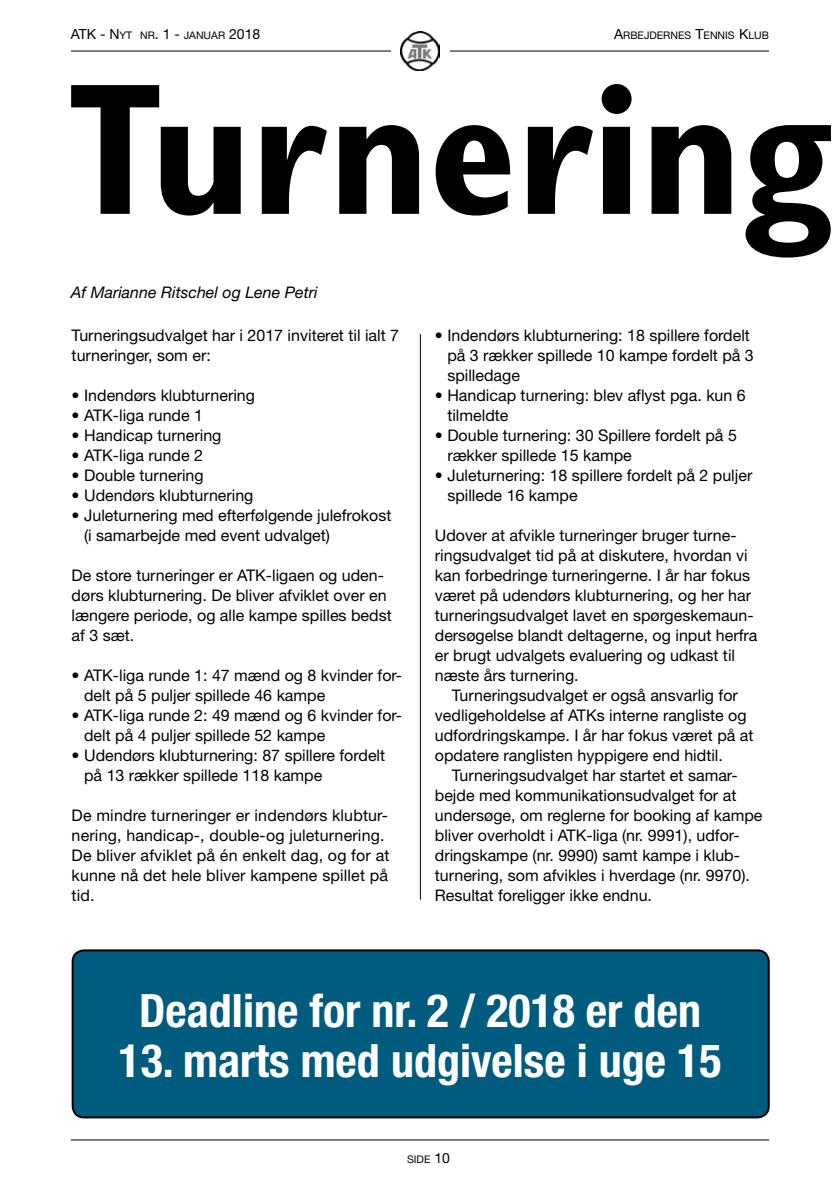
<style>
.page{position:relative;width:840px;height:1191px;background:#fff}
.page>*{position:absolute;margin:0;border:0;box-sizing:border-box;transform-origin:0 0}
.t1{font:700 condensed 188.4px "Gill Sans";color:#000}
.t2{font:700 condensed 46px "Helvetica Neue";color:#fff}
.t3{font:16px/20px "Helvetica Neue";color:#000}
.t4{font:italic 16px "Helvetica Neue";color:#000}
.t5{font:14px "Helvetica Neue";color:#000}
.t6{font:10.4px "Helvetica Neue";color:#000}
.s1{font-size:10.4px}
.s2{font-size:14px}
</style>
<div class="page">
<hr style="left:71px;top:51px;width:697px;height:1px;background:#000">
<div style="left:391px;top:22px;width:58px;height:58px;background:#fff"></div>
<img style="left:400px;top:31px;width:39px;height:40px">
<hr style="left:71px;top:1139px;width:697px;height:1px;background:#000">
<div style="left:73px;top:950px;width:695px;height:167px;background:#005c7e;border-radius:11px"></div>
<div style="left:72px;top:949px;width:697px;height:169px;border:2px solid #000;border-radius:11px"></div>
<hr style="left:420px;top:334px;width:1px;height:565px;background:#000">
<p class="t5" style="left:71px;top:26px;width:191px">ATK - N<span class="s1">YT NR</span>. 1 - <span class="s1">JAN UAR</span> 2018</p>
<p class="t6" style="left:613px;top:29px;width:156px"><span class="s2">A</span>RBEJDERNES <span class="s2">T</span>ENNIS <span class="s2">K</span>LUB</p>
<h1 class="t1" style="left:68px;top:38px;width:764px">Turnering</h1>
<p class="t4" style="left:71px;top:282px;width:248px">Af Marianne Ritschel og Lene Petri</p>
<p class="t3" style="left:72px;top:325px;width:329px">Turneringsudvalget har i 2017 inviteret til ialt 7 turneringer, som er:</p>
<p class="t3" style="left:72px;top:385px;width:185px">• Indendørs klubturnering</p>
<p class="t3" style="left:72px;top:405px;width:133px">• ATK-liga runde 1</p>
<p class="t3" style="left:72px;top:425px;width:151px">• Handicap turnering</p>
<p class="t3" style="left:72px;top:445px;width:133px">• ATK-liga runde 2</p>
<p class="t3" style="left:72px;top:465px;width:133px">• Double turnering</p>
<p class="t3" style="left:72px;top:485px;width:183px">• Udendørs klubturnering</p>
<p class="t3" style="left:84px;top:505px;width:309px;text-indent:-12px">• Juleturnering med efterfølgende julefrokost (i samarbejde med event udvalget)</p>
<p class="t3" style="left:72px;top:565px;width:321px">De store turneringer er ATK-ligaen og uden&shy;dørs klubturnering. De bliver afviklet over en længere periode, og alle kampe spilles bedst af 3 sæt.</p>
<p class="t3" style="left:84px;top:665px;width:319px;text-indent:-12px">• ATK-liga runde 1: 47 mænd og 8 kvinder for&shy;delt på 5 puljer spillede 46 kampe</p>
<p class="t3" style="left:84px;top:705px;width:319px;text-indent:-12px">• ATK-liga runde 2: 49 mænd og 6 kvinder for&shy;delt på 4 puljer spillede 52 kampe</p>
<p class="t3" style="left:84px;top:745px;width:302px;text-indent:-12px">• Udendørs klubturnering: 87 spillere fordelt på 13 rækker spillede 118 kampe</p>
<p class="t3" style="left:72px;top:805px;width:319px">De mindre turneringer er indendørs klubtur&shy;nering, handicap-, double-og juleturnering.<br>De bliver afviklet på én enkelt dag, og for at kunne nå det hele bliver kampene spillet på tid.</p>
<p class="t3" style="left:447px;top:325px;width:308px;text-indent:-12px">• Indendørs klubturnering: 18 spillere fordelt på 3 rækker spillede 10 kampe fordelt på 3 spilledage</p>
<p class="t3" style="left:447px;top:385px;width:300px;text-indent:-12px">• Handicap turnering: blev aflyst pga. kun 6 tilmeldte</p>
<p class="t3" style="left:447px;top:425px;width:291px;text-indent:-12px">• Double turnering: 30 Spillere fordelt på 5 rækker spillede 15 kampe</p>
<p class="t3" style="left:447px;top:465px;width:306px;text-indent:-12px">• Juleturnering: 18 spillere fordelt på 2 puljer spillede 16 kampe</p>
<p class="t3" style="left:434px;top:525px;width:324px">Udover at afvikle turneringer bruger turne&shy;ringsudvalget tid på at diskutere, hvordan vi kan forbedringe turneringerne. I år har fokus været på udendørs klubturnering, og her har turneringsudvalget lavet en spørgeskemaun&shy;dersøgelse blandt deltagerne, og input herfra er brugt udvalgets evaluering og udkast til næste års turnering.</p>
<p class="t3" style="left:434px;top:685px;width:320px;text-indent:17px">Turneringsudvalget er også ansvarlig for vedligeholdelse af ATKs interne rangliste og udfordringskampe. I år har fokus været på at opdatere ranglisten hyppigere end hidtil.</p>
<p class="t3" style="left:434px;top:765px;width:329px;text-indent:17px">Turneringsudvalget har startet et samar&shy;bejde med kommunikationsudvalget for at undersøge, om reglerne for booking af kampe bliver overholdt i ATK-liga (nr. 9991), udfor&shy;dringskampe (nr. 9990) samt kampe i klub&shy;turnering, som afvikles i hverdage (nr. 9970).<br>Resultat foreligger ikke endnu.</p>
<h2 class="t2" style="left:139px;top:982px;width:563px">Deadline for nr. 2 / 2018 er den</h2>
<h2 class="t2" style="left:118px;top:1032px;width:604px">13. marts med udgivelse i uge 15</h2>
<p class="t6" style="left:407px;top:1153px;width:44px">SIDE <span class="s2">10</span></p>
</div>
